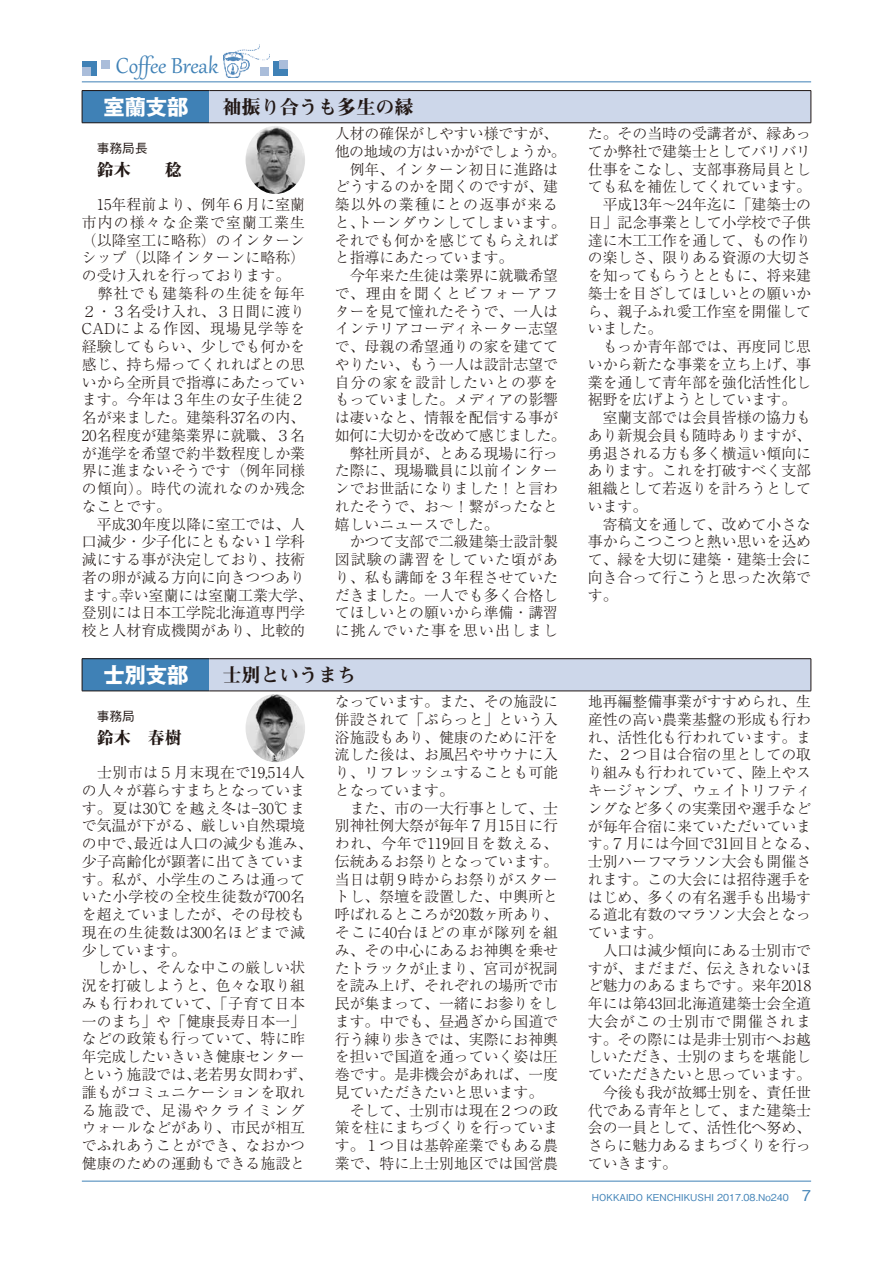
<style>
.page{position:relative;width:893px;height:1263px;background:#fff}
.page>*{position:absolute;margin:0;border:0;box-sizing:border-box;transform-origin:0 0}
.t1{font:26.55px "Gabriola";color:#3f81b6}
.t2{font:700 21.3px "Gothic MB101 Pro";color:#fff}
.t3{font:19.2px "Midashi Min Pro MA31";color:#221815}
.t4{font:16.95px "Midashi Min Pro MA31";color:#221815}
.t5{font:300 14.85px/17.7px "Ryumin Pro";color:#221815}
.t6{font:500 12.75px "Gothic BBB Pro";color:#221815}
.t7{font:500 9.6px "Gothic BBB Pro";color:#3f81b6}
.s1{font-size:14.85px}
</style>
<div class="page">
<hr style="left:82px;top:82px;width:729px;height:1px;background:#3f81b6">
<hr style="left:82px;top:1181px;width:729px;height:1px;background:#3f81b6">
<img style="left:223px;top:45px;width:47px;height:32px">
<div style="left:82px;top:61px;width:15px;height:14px;background:#3f81b6"></div>
<div style="left:82px;top:67px;width:8px;height:8px;background:#aabdda"></div>
<div style="left:101px;top:61px;width:8px;height:8px;background:#aabdda"></div>
<div style="left:273px;top:61px;width:15px;height:14px;background:#3f81b6"></div>
<div style="left:280px;top:61px;width:8px;height:8px;background:#aabdda"></div>
<div style="left:260px;top:67px;width:9px;height:8px;background:#aabdda"></div>
<img style="left:246px;top:126px;width:59px;height:68px">
<div style="left:82px;top:91px;width:128px;height:32px;background:#3f81b6"></div>
<div style="left:210px;top:91px;width:601px;height:32px;background:#cdd7ea"></div>
<hr style="left:82px;top:90px;width:128px;height:1px;background:#221815">
<hr style="left:82px;top:91px;width:1px;height:32px;background:#221815">
<hr style="left:210px;top:90px;width:601px;height:1px;background:#221815">
<hr style="left:811px;top:91px;width:1px;height:32px;background:#221815">
<hr style="left:82px;top:123px;width:128px;height:1px;background:#221815">
<hr style="left:210px;top:123px;width:601px;height:1px;background:#221815">
<img style="left:246px;top:694px;width:59px;height:68px">
<div style="left:82px;top:659px;width:128px;height:32px;background:#3f81b6"></div>
<div style="left:210px;top:659px;width:601px;height:32px;background:#cdd7ea"></div>
<hr style="left:82px;top:658px;width:128px;height:1px;background:#221815">
<hr style="left:82px;top:659px;width:1px;height:32px;background:#221815">
<hr style="left:210px;top:658px;width:601px;height:1px;background:#221815">
<hr style="left:811px;top:659px;width:1px;height:32px;background:#221815">
<hr style="left:82px;top:691px;width:128px;height:1px;background:#221815">
<hr style="left:210px;top:691px;width:601px;height:1px;background:#221815">
<h1 class="t1" style="left:116px;top:48px;width:104px">Coffee Break</h1>
<h2 class="t2" style="left:103px;top:89px;width:87px">室蘭支部</h2>
<p class="t3" style="left:222px;top:92px;width:193px">袖振り合うも多生の縁</p>
<p class="t6" style="left:97px;top:138px;width:53px">事務局長</p>
<p class="t4" style="left:97px;top:157px;width:87px">鈴木　　稔</p>
<p class="t5" style="left:82px;top:194px;width:232px">　15年程前より、例年６月に室蘭市内の様々な企業で室蘭工業生（以降室工に略称）のインターンシップ（以降インターンに略称）の受け入れを行っております。<br>　弊社でも建築科の生徒を毎年<br>２・３名受け入れ、３日間に渡り<br>CADによる作図、現場見学等を経験してもらい、少しでも何かを感じ、持ち帰ってくれればとの思いから全所員で指導にあたっています。今年は３年生の女子生徒２名が来ました。建築科37名の内、<br>20名程度が建築業界に就職、３名が進学を希望で約半数程度しか業界に進まないそうです（例年同様の傾向）。時代の流れなのか残念なことです。<br>　平成30年度以降に室工では、人口減少・少子化にともない１学科減にする事が決定しており、技術者の卵が減る方向に向きつつあります。幸い室蘭には室蘭工業大学、登別には日本工学院北海道専門学校と人材育成機関があり、比較的</p>
<p class="t5" style="left:335px;top:123px;width:232px">人材の確保がしやすい様ですが、他の地域の方はいかがでしょうか。　例年、インターン初日に進路はどうするのかを聞くのですが、建築以外の業種にとの返事が来ると、トーンダウンしてしまいます。それでも何かを感じてもらえればと指導にあたっています。<br>　今年来た生徒は業界に就職希望で、理由を聞くとビフォーアフターを見て憧れたそうで、一人はインテリアコーディネーター志望で、母親の希望通りの家を建ててやりたい、もう一人は設計志望で自分の家を設計したいとの夢をもっていました。メディアの影響は凄いなと、情報を配信する事が如何に大切かを改めて感じました。　弊社所員が、とある現場に行った際に、現場職員に以前インターンでお世話になりました！と言われたそうで、お～！繋がったなと嬉しいニュースでした。<br>　かつて支部で二級建築士設計製図試験の講習をしていた頃があり、私も講師を３年程させていただきました。一人でも多く合格してほしいとの願いから準備・講習に挑んでいた事を思い出しまし</p>
<p class="t5" style="left:588px;top:123px;width:225px">た。その当時の受講者が、縁あってか弊社で建築士としてバリバリ仕事をこなし、支部事務局員としても私を補佐してくれています。　平成13年～24年迄に「建築士の日」記念事業として小学校で子供達に木工工作を通して、もの作りの楽しさ、限りある資源の大切さを知ってもらうとともに、将来建築士を目ざしてほしいとの願いから、親子ふれ愛工作室を開催していました。<br>　もっか青年部では、再度同じ思いから新たな事業を立ち上げ、事業を通して青年部を強化活性化し裾野を広げようとしています。　室蘭支部では会員皆様の協力もあり新規会員も随時ありますが、勇退される方も多く横這い傾向にあります。これを打破すべく支部組織として若返りを計ろうとしています。<br>　寄稿文を通して、改めて小さな事からこつこつと熱い思いを込めて、縁を大切に建築・建築士会に向き合って行こうと思った次第です。</p>
<h2 class="t2" style="left:103px;top:657px;width:87px">士別支部</h2>
<p class="t3" style="left:222px;top:660px;width:135px">士別というまち</p>
<p class="t6" style="left:97px;top:706px;width:40px">事務局</p>
<p class="t4" style="left:97px;top:725px;width:87px">鈴木　春樹</p>
<p class="t5" style="left:82px;top:762px;width:232px">　士別市は５月末現在で19,514人の人々が暮らすまちとなっています。夏は30℃を越え冬は-30℃まで気温が下がる、厳しい自然環境の中で、最近は人口の減少も進み、少子高齢化が顕著に出てきています。私が、小学生のころは通っていた小学校の全校生徒数が700名を超えていましたが、その母校も現在の生徒数は300名ほどまで減少しています。<br>　しかし、そんな中この厳しい状況を打破しようと、色々な取り組みも行われていて、「子育て日本一のまち」や「健康長寿日本一」などの政策も行っていて、特に昨年完成したいきいき健康センターという施設では、老若男女問わず、誰もがコミュニケーションを取れる施設で、足湯やクライミングウォールなどがあり、市民が相互でふれあうことができ、なおかつ健康のための運動もできる施設と</p>
<p class="t5" style="left:335px;top:691px;width:225px">なっています。また、その施設に併設されて「ぷらっと」という入浴施設もあり、健康のために汗を流した後は、お風呂やサウナに入り、リフレッシュすることも可能となっています。<br>　また、市の一大行事として、士別神社例大祭が毎年７月15日に行われ、今年で119回目を数える、伝統あるお祭りとなっています。当日は朝９時からお祭りがスタートし、祭壇を設置した、中輿所と呼ばれるところが20数ヶ所あり、そこに40台ほどの車が隊列を組み、その中心にあるお神輿を乗せたトラックが止まり、宮司が祝詞を読み上げ、それぞれの場所で市民が集まって、一緒にお参りをします。中でも、昼過ぎから国道で行う練り歩きでは、実際にお神輿を担いで国道を通っていく姿は圧巻です。是非機会があれば、一度見ていただきたいと思います。　そして、士別市は現在２つの政策を柱にまちづくりを行っています。１つ目は基幹産業でもある農業で、特に上士別地区では国営農</p>
<p class="t5" style="left:588px;top:692px;width:232px">地再編整備事業がすすめられ、生産性の高い農業基盤の形成も行われ、活性化も行われています。また、２つ目は合宿の里としての取り組みも行われていて、陸上やスキージャンプ、ウェイトリフティングなど多くの実業団や選手などが毎年合宿に来ていただいています。７月には今回で31回目となる、士別ハーフマラソン大会も開催されます。この大会には招待選手をはじめ、多くの有名選手も出場する道北有数のマラソン大会となっています。<br>　人口は減少傾向にある士別市ですが、まだまだ、伝えきれないほど魅力のあるまちです。来年2018年には第43回北海道建築士会全道大会がこの士別市で開催されます。その際には是非士別市へお越しいただき、士別のまちを堪能していただきたいと思っています。　今後も我が故郷士別を、責任世代である青年として、また建築士会の一員として、活性化へ努め、さらに魅力あるまちづくりを行っていきます。</p>
<p class="t7" style="left:592px;top:1190px;width:221px">HOKKAIDO KENCHIKUSHI 2017.08.No240 <span class="s1">7</span></p>
</div>
